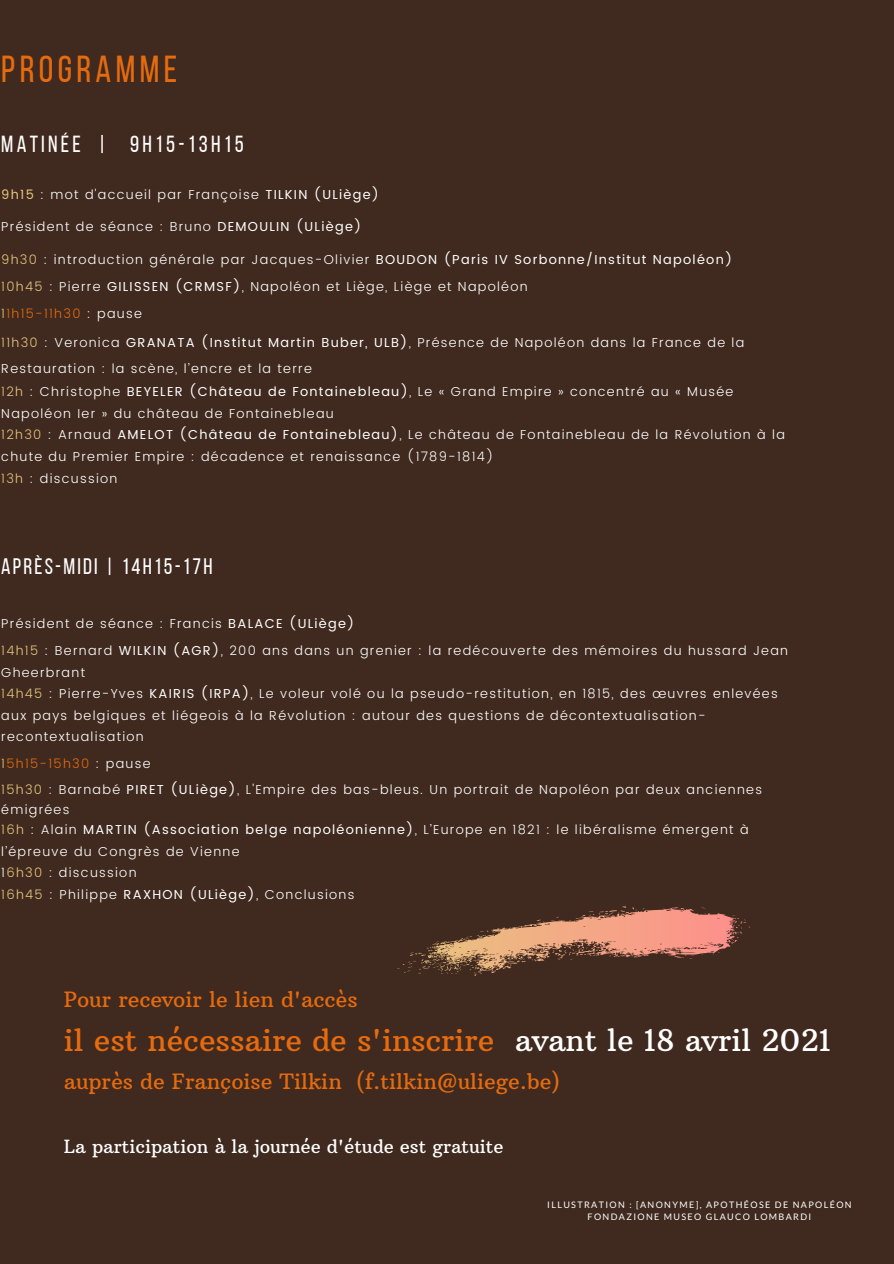
<style>
.page{position:relative;width:894px;height:1264px;background:#fff}
.page>*{position:absolute;margin:0;border:0;box-sizing:border-box;transform-origin:0 0}
.t1{font:37.5px "Bebas Neue";letter-spacing:.115em;color:#e66b0f}
.t2{font:30.45px "Arbutus Slab";color:#e66b0f}
.t3{font:23.25px "Bebas Neue";letter-spacing:.14em;color:#fff}
.t4{font:22.35px "Bebas Neue";letter-spacing:.1em;color:#fff}
.t5{font:21.45px "Arbutus Slab";color:#e66b0f}
.t6{font:18.45px "Arbutus Slab";color:#fff}
.t7{font:300 12.9px/21.6px "Poppins";letter-spacing:.1em;color:#fff}
.t8{font:12.9px "Poppins";letter-spacing:.1em;color:#fff}
.t9{font:300 12.9px "Poppins";letter-spacing:.1em;color:#e66b0f}
.t10{font:9px "Lato";letter-spacing:.15em;color:#fff}
.s1{font-weight:400;color:#e7c77f}
.s2{font-weight:400}
.s3{font-weight:300;color:#e7c77f}
.s4{font-weight:300}
.s5{color:#e7c77f}
.s6{color:#fff}
</style>
<div class="page">
<div style="left:0;top:0;width:893px;height:1263px;background:#402a1f"></div>
<svg style="left:397px;top:905px;width:353px;height:70px"></svg>
<p class="t1" style="left:1px;top:54px;width:177px">PROGRAMME</p>
<p class="t3" style="left:1px;top:134px;width:244px">MATINÉE | 9H15-13H15</p>
<p class="t7" style="left:1px;top:184px;width:379px"><span class="s1">9h15</span> : mot d'accueil par Françoise <span class="s2">TILKIN (ULiège)</span></p>
<p class="t7" style="left:1px;top:216px;width:361px">Président de séance : Bruno <span class="s2">DEMOULIN (ULiège)</span></p>
<p class="t8" style="left:1px;top:252px;width:732px"><span class="s3">9h30</span> <span class="s4">: introduction générale par Jacques-Olivier</span> BOUDON (Paris IV Sorbonne/Institut Napoléon)</p>
<p class="t7" style="left:1px;top:275px;width:527px"><span class="s5">10h45</span> : Pierre <span class="s2">GILISSEN (CRMSF)</span>, Napoléon et Liège, Liège et Napoléon</p>
<p class="t9" style="left:1px;top:305px;width:142px"><span class="s5">1</span>1h15-11h30 <span class="s6">: pause</span></p>
<p class="t7" style="left:1px;top:329px;width:744px;line-height:25.8px"><span class="s5">11h30</span> : Veronica <span class="s2">GRANATA (Institut Martin Buber, ULB)</span>, Présence de Napoléon dans la France de la<br>Restauration : la scène, l’encre et la terre</p>
<p class="t7" style="left:1px;top:381px;width:733px"><span class="s5">12h</span> : Christophe <span class="s2">BEYELER (Château de Fontainebleau)</span>, Le « Grand Empire » concentré au « Musée<br>Napoléon Ier » du château de Fontainebleau</p>
<p class="t7" style="left:1px;top:424px;width:785px"><span class="s5">12h30</span> : Arnaud <span class="s2">AMELOT (Château de Fontainebleau)</span>, Le château de Fontainebleau de la Révolution à la chute du Premier Empire : décadence et renaissance (1789-1814)</p>
<p class="t7" style="left:1px;top:467px;width:118px"><span class="s5">13h</span> : discussion</p>
<p class="t4" style="left:1px;top:557px;width:213px">APRÈS-MIDI | 14H15-17H</p>
<p class="t7" style="left:1px;top:613px;width:354px">Président de séance : Francis <span class="s2">BALACE (ULiège)</span></p>
<p class="t7" style="left:1px;top:640px;width:788px"><span class="s5">14h15</span> : Bernard <span class="s2">WILKIN (AGR)</span>, 200 ans dans un grenier : la redécouverte des mémoires du hussard Jean<br>Gheerbrant</p>
<p class="t7" style="left:1px;top:683px;width:777px"><span class="s5">14h45</span> : Pierre-Yves <span class="s2">KAIRIS (IRPA)</span>, Le voleur volé ou la pseudo-restitution, en 1815, des œuvres enlevées aux pays belgiques et liégeois à la Révolution : autour des questions de décontextualisation&shy;recontextualisation</p>
<p class="t9" style="left:1px;top:756px;width:151px"><span class="s5">1</span>5h15-15h30 <span class="s6">: pause</span></p>
<p class="t7" style="left:1px;top:780px;width:762px;line-height:19.4px"><span class="s5">15h30</span> : Barnabé <span class="s2">PIRET (ULiège)</span>, L'Empire des bas-bleus. Un portrait de Napoléon par deux anciennes émigrées</p>
<p class="t7" style="left:1px;top:818px;width:748px"><span class="s5">16h</span> : Alain <span class="s2">MARTIN (Association belge napoléonienne)</span>, L’Europe en 1821 : le libéralisme émergent à l’épreuve du Congrès de Vienne</p>
<p class="t7" style="left:1px;top:862px;width:137px">1<span class="s5">6h30</span> : discussion</p>
<p class="t7" style="left:1px;top:883px;width:354px"><span class="s5">16h45</span> : Philippe <span class="s2">RAXHON (ULiège)</span>, Conclusions</p>
<p class="t5" style="left:64px;top:986px;width:295px">Pour recevoir le lien d'accès</p>
<p class="t2" style="left:64px;top:1021px;width:768px">il est nécessaire de s'inscrire <span class="s6">avant le 18 avril 2021</span></p>
<p class="t5" style="left:64px;top:1067px;width:498px">auprès de Françoise Tilkin (f.tilkin@uliege.be)</p>
<p class="t6" style="left:64px;top:1134px;width:441px">La participation à la journée d'étude est gratuite</p>
<p class="t10" style="left:547px;top:1198px;width:306px">ILLUSTRATION : [ANONYME], APOTHÉOSE DE NAPOLÉON</p>
<p class="t10" style="left:587px;top:1210px;width:225px">FONDAZIONE MUSEO GLAUCO LOMBARDI</p>
</div>
